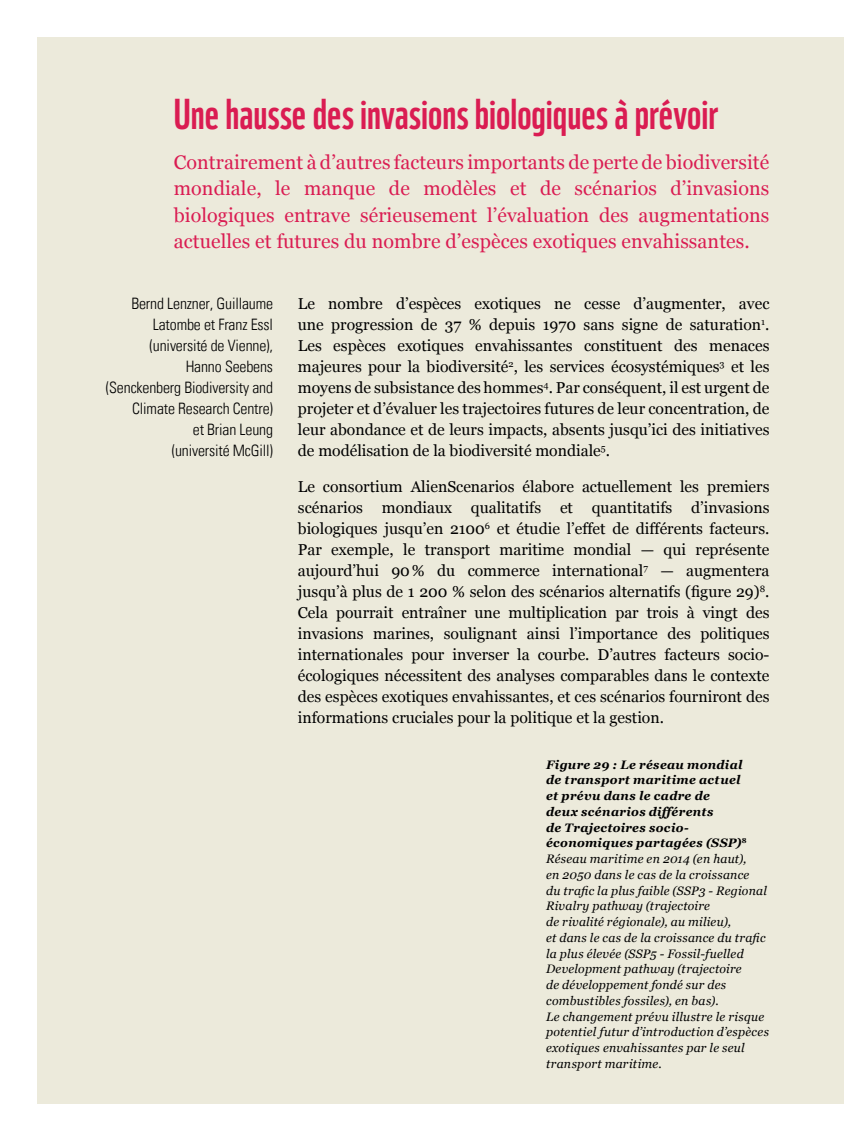
<style>
.page{position:relative;width:844px;height:1141px;background:#fff}
.page>*{position:absolute;margin:0;border:0;box-sizing:border-box;transform-origin:0 0}
.t1{font:42px "WWF";color:#da1c52}
.t2{font:19.6px/26.2px "Georgia";letter-spacing:.005em;color:#da1c52;text-align:justify}
.t3{font:15.75px/21px "Georgia";color:#000;text-align:justify}
.t4{font:300 condensed 15.75px/21px "Univers LT";letter-spacing:-.01em;color:#000;text-align:right}
.t5{font:italic 12.25px/15.8px "Georgia";letter-spacing:.015em;color:#000}
.s1{font-weight:700}
</style>
<div class="page">
<div style="left:37px;top:37px;width:806px;height:1067px;background:#eceadb"></div>
<h1 class="t1" style="left:174px;top:82px;width:545px">Une hausse des invasions biologiques à prévoir</h1>
<p class="t2" style="left:174px;top:150px;width:597px">Contrairement à d’autres facteurs importants de perte de biodiversité mondiale, le manque de modèles et de scénarios d’invasions biologiques entrave sérieusement l’évaluation des augmentations actuelles et futures du nombre d’espèces exotiques envahissantes.</p>
<p class="t4" style="left:106px;top:293px;width:168px">Bernd Lenzner, Guillaume<br>Latombe et Franz Essl (université de Vienne),<br>Hanno Seebens<br>(Senckenberg Biodiversity and<br>Climate Research Centre)<br>et Brian Leung<br>(université McGill)</p>
<p class="t3" style="left:298px;top:294px;width:473px">Le nombre d’espèces exotiques ne cesse d’augmenter, avec une progression de 37 % depuis 1970 sans signe de saturation<sup>1</sup>.<br>Les espèces exotiques envahissantes constituent des menaces majeures pour la biodiversité<sup>2</sup>, les services écosystémiques<sup>3</sup> et les moyens de subsistance des hommes<sup>4</sup>. Par conséquent, il est urgent de projeter et d’évaluer les trajectoires futures de leur concentration, de leur abondance et de leurs impacts, absents jusqu’ici des initiatives de modélisation de la biodiversité mondiale<sup>5</sup>.</p>
<p class="t3" style="left:298px;top:477px;width:473px">Le consortium AlienScenarios élabore actuellement les premiers scénarios mondiaux qualitatifs et quantitatifs d’invasions biologiques jusqu’en 2100<sup>6</sup> et étudie l’effet de différents facteurs.<br>Par exemple, le transport maritime mondial — qui représente aujourd’hui 90% du commerce international<sup>7</sup> — augmentera jusqu’à plus de 1 200 % selon des scénarios alternatifs (figure 29)<sup>8</sup>.<br>Cela pourrait entraîner une multiplication par trois à vingt des invasions marines, soulignant ainsi l’importance des politiques internationales pour inverser la courbe. D’autres facteurs socio&shy;écologiques nécessitent des analyses comparables dans le contexte des espèces exotiques envahissantes, et ces scénarios fourniront des informations cruciales pour la politique et la gestion.</p>
<p class="t5" style="left:546px;top:757px;width:224px"><span class="s1">Figure 29 : Le réseau mondial<br>de transport maritime actuel<br>et prévu dans le cadre de<br>deux scénarios différents<br>de Trajectoires socio&shy;économiques partagées (SSP)</span><sup>8<br></sup>Réseau maritime en 2014 (en haut),<br>en 2050 dans le cas de la croissance<br>du trafic la plus faible (SSP3 - Regional<br>Rivalry pathway (trajectoire<br>de rivalité régionale), au milieu),<br>et dans le cas de la croissance du trafic la plus élevée (SSP5 - Fossil-fuelled<br>Development pathway (trajectoire<br>de développement fondé sur des combustibles fossiles), en bas).<br>Le changement prévu illustre le risque potentiel futur d’introduction d’espèces exotiques envahissantes par le seul transport maritime.</p>
</div>
